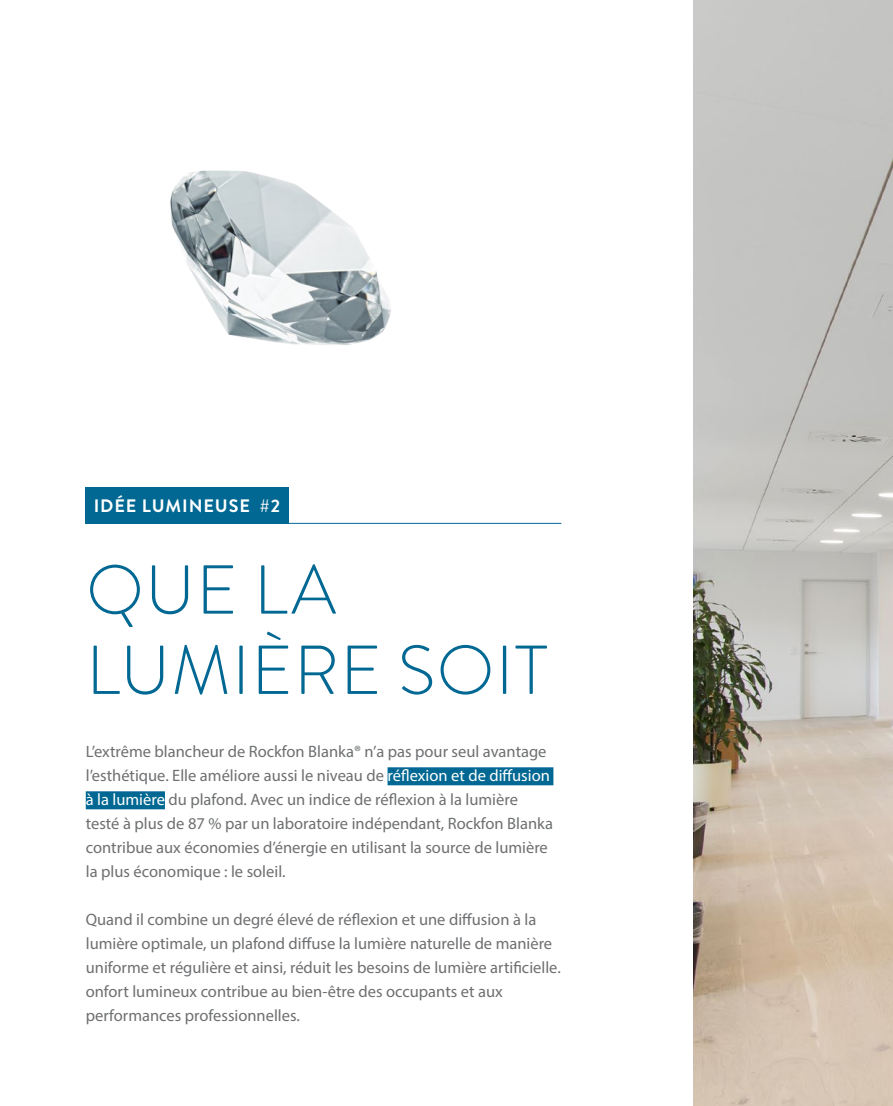
<style>
.page{position:relative;width:893px;height:1106px;background:#fff}
.page>*{position:absolute;margin:0;border:0;box-sizing:border-box;transform-origin:0 0}
.t1{font:300 69px/80.2px "Brandon Grotesque";letter-spacing:.02em;color:#006893}
.t2{font:700 18px "Brandon Grotesque";letter-spacing:.05em;color:#fff}
.t3{font:16.5px/24px "Myriad Pro";color:#6d6f71}
.s1{color:#fff}
</style>
<div class="page">
<img style="left:693px;top:0;width:200px;height:1106px">
<img style="left:170px;top:170px;width:221px;height:175px">
<div style="left:388px;top:767px;width:165px;height:18px;background:#006893"></div>
<div style="left:86px;top:791px;width:79px;height:18px;background:#006893"></div>
<div style="left:85px;top:487px;width:204px;height:37px;background:#006893"></div>
<hr style="left:85px;top:523px;width:476px;height:1px;background:#006893">
<p class="t2" style="left:94px;top:493px;width:188px">IDÉE LUMINEUSE #2</p>
<h1 class="t1" style="left:86px;top:550px;width:463px">QUE LA<br>LUMIÈRE SOIT</h1>
<p class="t3" style="left:86px;top:739px;width:469px">L’extrême blancheur de Rockfon Blanka® n’a pas pour seul avantage l’esthétique. Elle améliore aussi le niveau de <span class="s1">réflexion et de diffusion à la lumière</span> du plafond. Avec un indice de réflexion à la lumière testé à plus de 87 % par un laboratoire indépendant, Rockfon Blanka contribue aux économies d’énergie en utilisant la source de lumière la plus économique : le soleil.</p>
<p class="t3" style="left:86px;top:907px;width:476px">Quand il combine un degré élevé de réflexion et une diffusion à la lumière optimale, un plafond diffuse la lumière naturelle de manière uniforme et régulière et ainsi, réduit les besoins de lumière artificielle. onfort lumineux contribue au bien-être des occupants et aux performances professionnelles.</p>
</div>
